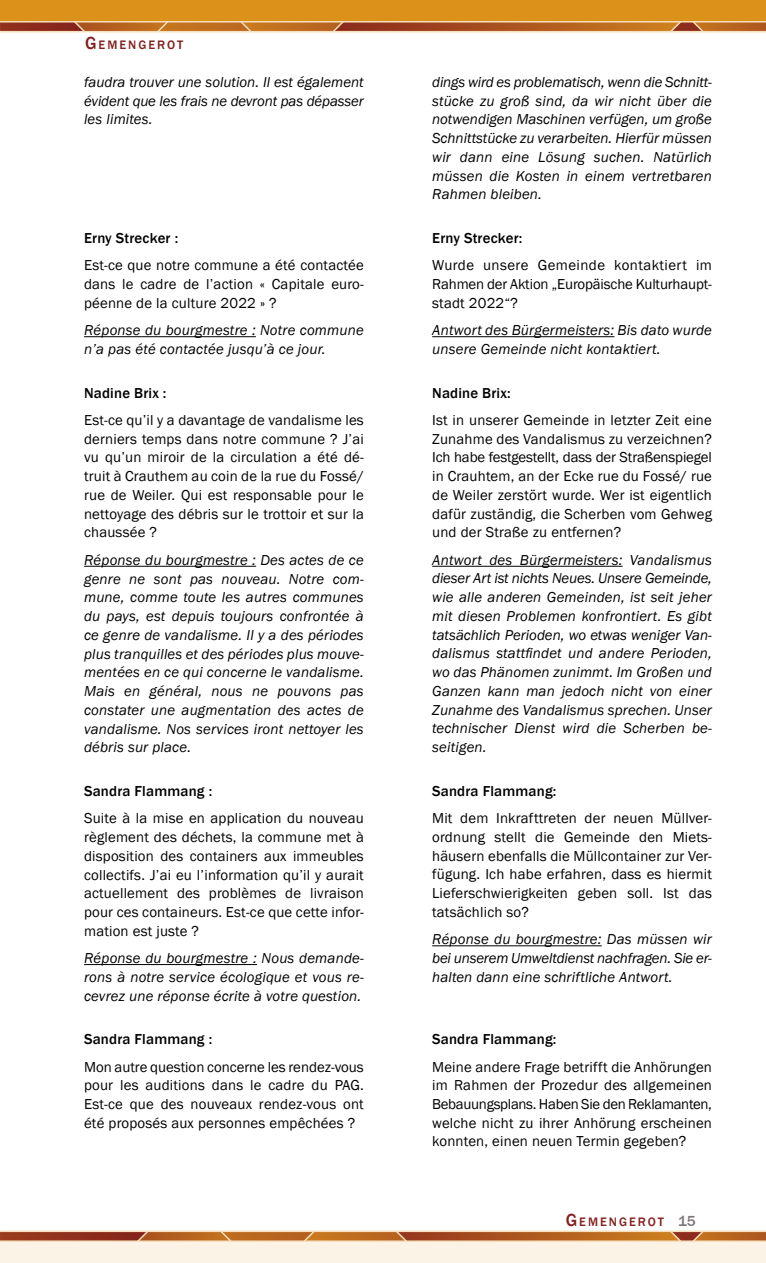
<style>
.page{position:relative;width:766px;height:1263px;background:#fff}
.page>*{position:absolute;margin:0;border:0;box-sizing:border-box;transform-origin:0 0}
.t1{font:italic 14.85px/18.8px "Franklin Gothic";letter-spacing:.015em;color:#000;text-align:justify}
.t2{font:14.85px/18.8px "Franklin Gothic";letter-spacing:.015em;color:#000;text-align:justify}
.t3{font:500 14.85px "Franklin Gothic";letter-spacing:.015em;color:#000}
.t4{font:500 12.6px "Franklin Gothic";letter-spacing:.155em;color:#841f1c}
.s1{font-size:18px}
.s2{font-size:15px;color:#7b757a}
</style>
<div class="page">
<svg style="left:0;top:23px;width:765px;height:10px;background:#b86b37"></svg>
<svg style="left:0;top:1232px;width:765px;height:8px;background:#af5a22"></svg>
<div style="left:0;top:0;width:765px;height:22px;background:#dc911b"></div>
<hr style="left:0;top:21px;width:765px;height:2px;background:#f6dfbc">
<hr style="left:0;top:31px;width:765px;height:1px;background:#f6dfbc">
<div style="left:0;top:1241px;width:765px;height:22px;background:#fbf3e5"></div>
<hr style="left:0;top:1230px;width:765px;height:2px;background:#f6dfbc">
<hr style="left:0;top:1240px;width:765px;height:2px;background:#f6dfbc">
<hr style="left:432px;top:336px;width:182px;height:1px;background:#000">
<hr style="left:432px;top:566px;width:190px;height:1px;background:#000">
<hr style="left:432px;top:945px;width:169px;height:1px;background:#000">
<hr style="left:84px;top:336px;width:172px;height:1px;background:#000">
<hr style="left:84px;top:566px;width:172px;height:1px;background:#000">
<hr style="left:84px;top:964px;width:173px;height:1px;background:#000">
<p class="t4" style="left:85px;top:37px;width:100px"><span class="s1">G</span>EMENGEROT</p>
<p class="t1" style="left:84px;top:73px;width:281px">faudra trouver une solution. Il est également évident que les frais ne devront pas dépasser les limites.</p>
<p class="t3" style="left:84px;top:229px;width:96px">Erny Strecker :</p>
<p class="t2" style="left:84px;top:256px;width:281px">Est-ce que notre commune a été contactée dans le cadre de l’action « Capitale euro&shy;péenne de la culture 2022 » ?</p>
<p class="t1" style="left:84px;top:321px;width:281px">Réponse du bourgmestre : Notre commune n’a pas été contactée jusqu’à ce jour.</p>
<p class="t3" style="left:84px;top:384px;width:84px">Nadine Brix :</p>
<p class="t2" style="left:84px;top:411px;width:281px">Est-ce qu’il y a davantage de vandalisme les derniers temps dans notre commune ? J’ai vu qu’un miroir de la circulation a été dé&shy;truit à Crauthem au coin de la rue du Fossé/ rue de Weiler. Qui est responsable pour le nettoyage des débris sur le trottoir et sur la chaussée ?</p>
<p class="t1" style="left:84px;top:551px;width:281px">Réponse du bourgmestre : Des actes de ce genre ne sont pas nouveau. Notre com&shy;mune, comme toute les autres communes du pays, est depuis toujours confrontée à ce genre de vandalisme. Il y a des périodes plus tranquilles et des périodes plus mouve&shy;mentées en ce qui concerne le vandalisme.<br>Mais en général, nous ne pouvons pas constater une augmentation des actes de vandalisme. Nos services iront nettoyer les débris sur place.</p>
<p class="t3" style="left:84px;top:782px;width:130px">Sandra Flammang :</p>
<p class="t2" style="left:84px;top:809px;width:281px">Suite à la mise en application du nouveau règlement des déchets, la commune met à disposition des containers aux immeubles collectifs. J’ai eu l’information qu’il y aurait actuellement des problèmes de livraison pour ces containeurs. Est-ce que cette infor&shy;mation est juste ?</p>
<p class="t1" style="left:84px;top:949px;width:281px">Réponse du bourgmestre : Nous demande&shy;rons à notre service écologique et vous re&shy;cevrez une réponse écrite à votre question.</p>
<p class="t3" style="left:84px;top:1030px;width:130px">Sandra Flammang :</p>
<p class="t2" style="left:84px;top:1057px;width:281px">Mon autre question concerne les rendez-vous pour les auditions dans le cadre du PAG.<br>Est-ce que des nouveaux rendez-vous ont été proposés aux personnes empêchées ?</p>
<p class="t1" style="left:432px;top:73px;width:281px">dings wird es problematisch, wenn die Schnitt&shy;stücke zu groß sind, da wir nicht über die notwendigen Maschinen verfügen, um große Schnittstücke zu verarbeiten. Hierfür müssen wir dann eine Lösung suchen. Natürlich müssen die Kosten in einem vertretbaren Rahmen bleiben.</p>
<p class="t3" style="left:432px;top:229px;width:92px">Erny Strecker:</p>
<p class="t2" style="left:432px;top:256px;width:281px">Wurde unsere Gemeinde kontaktiert im Rahmen der Aktion „Europäische Kulturhaupt&shy;stadt 2022“?</p>
<p class="t1" style="left:432px;top:321px;width:281px">Antwort des Bürgermeisters: Bis dato wurde unsere Gemeinde nicht kontaktiert.</p>
<p class="t3" style="left:432px;top:384px;width:80px">Nadine Brix:</p>
<p class="t2" style="left:432px;top:411px;width:281px">Ist in unserer Gemeinde in letzter Zeit eine Zunahme des Vandalismus zu verzeichnen?<br>Ich habe festgestellt, dass der Straßenspiegel in Crauhtem, an der Ecke rue du Fossé/ rue de Weiler zerstört wurde. Wer ist eigentlich dafür zuständig, die Scherben vom Gehweg und der Straße zu entfernen?</p>
<p class="t1" style="left:432px;top:551px;width:281px">Antwort des Bürgermeisters: Vandalismus dieser Art ist nichts Neues. Unsere Gemeinde, wie alle anderen Gemeinden, ist seit jeher mit diesen Problemen konfrontiert. Es gibt tatsächlich Perioden, wo etwas weniger Van&shy;dalismus stattfindet und andere Perioden, wo das Phänomen zunimmt. Im Großen und Ganzen kann man jedoch nicht von einer Zunahme des Vandalismus sprechen. Unser technischer Dienst wird die Scherben be&shy;seitigen.</p>
<p class="t3" style="left:432px;top:782px;width:126px">Sandra Flammang:</p>
<p class="t2" style="left:432px;top:809px;width:281px">Mit dem Inkrafttreten der neuen Müllver&shy;ordnung stellt die Gemeinde den Miets&shy;häusern ebenfalls die Müllcontainer zur Ver&shy;fügung. Ich habe erfahren, dass es hiermit Lieferschwierigkeiten geben soll. Ist das tatsächlich so?</p>
<p class="t1" style="left:432px;top:930px;width:281px">Réponse du bourgmestre: Das müssen wir bei unserem Umweltdienst nachfragen. Sie er&shy;halten dann eine schriftliche Antwort.</p>
<p class="t3" style="left:432px;top:1030px;width:126px">Sandra Flammang:</p>
<p class="t2" style="left:432px;top:1057px;width:281px">Meine andere Frage betrifft die Anhörungen im Rahmen der Prozedur des allgemeinen Bebauungsplans. Haben Sie den Reklamanten, welche nicht zu ihrer Anhörung erscheinen konnten, einen neuen Termin gegeben?</p>
<p class="t4" style="left:565px;top:1214px;width:131px"><span class="s1">G</span>EMENGEROT <span class="s2">15</span></p>
</div>
